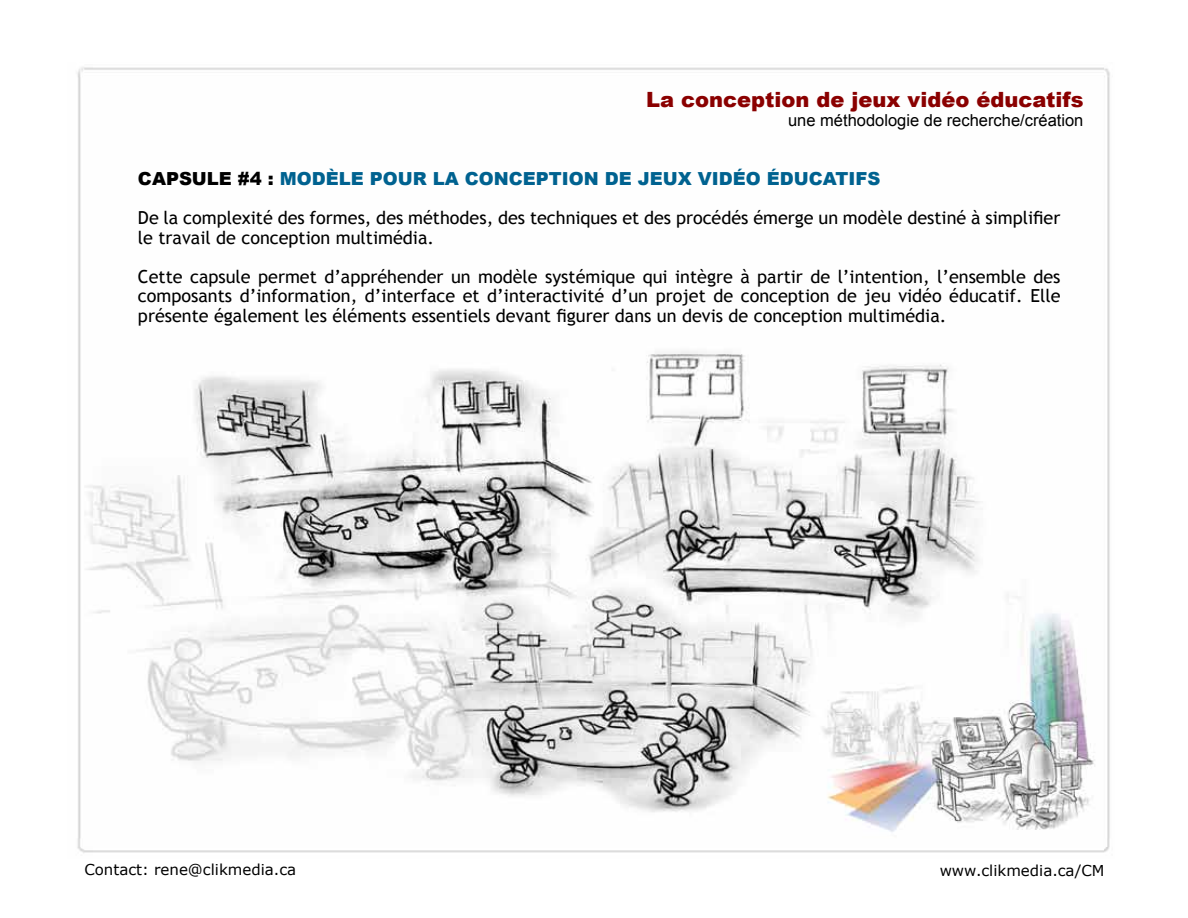
<style>
.page{position:relative;width:1188px;height:918px;background:#fff}
.page>*{position:absolute;margin:0;border:0;box-sizing:border-box;transform-origin:0 0}
.t1{font:900 21px "Arial";color:#8a0000}
.t2{font:18px/19.5px "Trebuchet MS";color:#000}
.t3{font:900 18px "Arial";color:#006290}
.t4{font:16.5px "Arial";color:#000}
.t5{font:15px "Verdana";color:#000}
.s1{color:#000}
</style>
<div class="page">
<img style="left:77px;top:67px;width:1033px;height:786px">
<p class="t1" style="left:646px;top:84px;width:439px">La conception de jeux vidéo éducatifs</p>
<p class="t4" style="left:788px;top:110px;width:297px">une méthodologie de recherche/création</p>
<p class="t3" style="left:138px;top:166px;width:744px"><span class="s1">CAPSULE #4 :</span> MODÈLE POUR LA CONCEPTION DE JEUX VIDÉO ÉDUCATIFS</p>
<p class="t2" style="left:138px;top:209px;width:924px">De la complexité des formes, des méthodes, des techniques et des procédés émerge un modèle destiné à simplifier le travail de conception multimédia.</p>
<p class="t2" style="left:138px;top:267px;width:924px;text-align:justify">Cette capsule permet d’appréhender un modèle systémique qui intègre à partir de l’intention, l’ensemble des composants d’information, d’interface et d’interactivité d’un projet de conception de jeu vidéo éducatif. Elle présente également les éléments essentiels devant figurer dans un devis de conception multimédia.</p>
<p class="t5" style="left:84px;top:860px;width:213px">Contact: rene@clikmedia.ca</p>
<p class="t5" style="left:940px;top:860px;width:166px">www.clikmedia.ca/CM</p>
</div>
